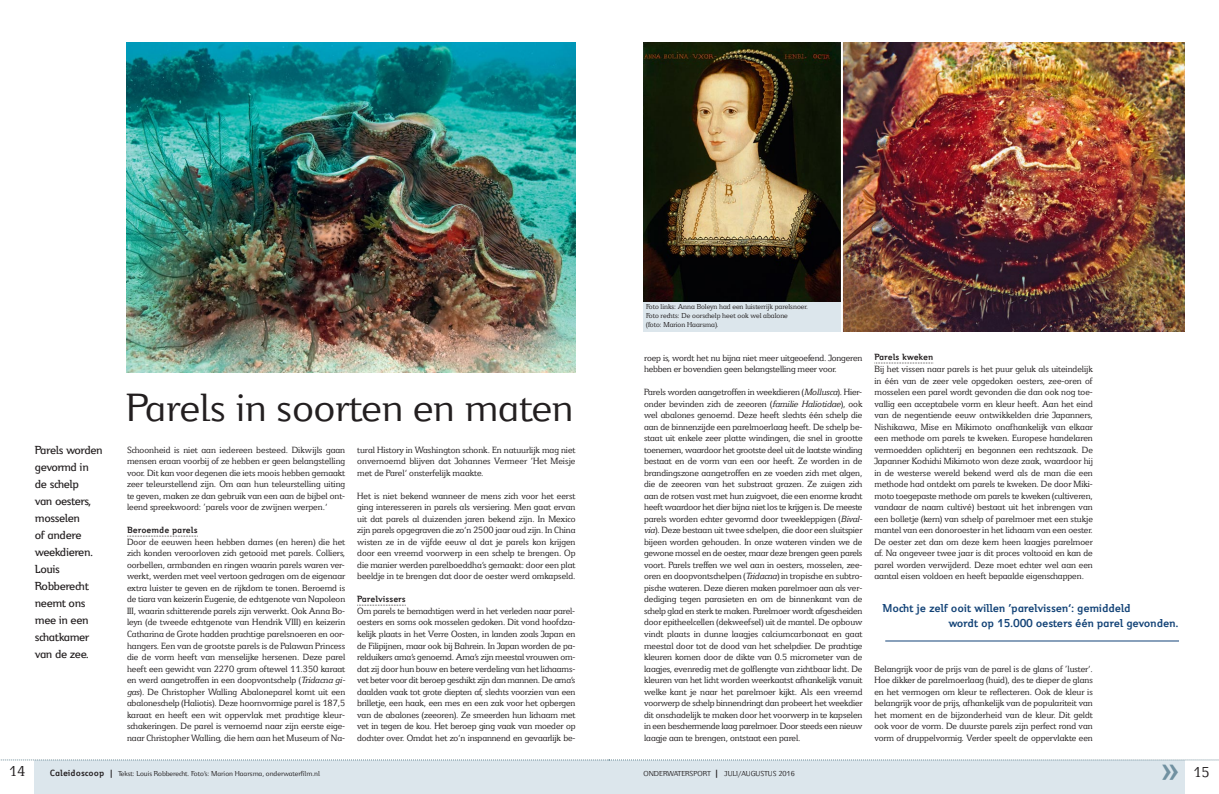
<style>
.page{position:relative;width:1219px;height:794px;background:#fff}
.page>*{position:absolute;margin:0;border:0;box-sizing:border-box;transform-origin:0 0}
.t1{font:43.8px "Jeunesse";color:#231f20}
.t2{font:500 38px "Jeunesse";color:#7191a1}
.t3{font:16px "Jeunesse Slab";color:#231f20}
.t4{font:500 13px/17px "Jeunesse";letter-spacing:-.03em;color:#231f20}
.t5{font:700 12.7px/14.7px "Jeunesse";letter-spacing:-.02em;color:#134377}
.t6{font:10px/11.5px "Jeunesse Slab";color:#231f20;text-align:justify}
.t7{font:700 10px "Jeunesse";color:#231f20}
.t8{font:8px/9.2px "Jeunesse Slab";color:#231f20}
.t9{font:8px "Jeunesse";color:#231f20}
.s1{font-family:"Jeunesse Slab Std";font-style:italic}
.s2{font-weight:700;font-size:10px}
</style>
<div class="page">
<img style="left:126px;top:43px;width:449px;height:329px">
<div style="left:609px;top:760px;width:576px;height:34px;background:#dce6ec"></div>
<div style="left:643px;top:283px;width:200px;height:48px;background:#dce6ec"></div>
<div style="left:34px;top:760px;width:575px;height:34px;background:#dce6ec"></div>
<svg style="left:0;top:759px;width:1219px;height:1px"></svg>
<svg style="left:127px;top:536px;width:71px;height:1px"></svg>
<svg style="left:357px;top:605px;width:49px;height:1px"></svg>
<svg style="left:874px;top:362px;width:59px;height:1px"></svg>
<hr style="left:885px;top:641px;width:294px;height:1px;background:#134377">
<img style="left:843px;top:43px;width:342px;height:288px">
<img style="left:643px;top:42px;width:198px;height:259px">
<hr style="left:841px;top:20px;width:2px;height:314px;background:#fff">
<h3 class="t4" style="left:35px;top:442px;width:69px">Parels worden gevormd in de schelp<br>van oesters, mosselen<br>of andere weekdieren.<br>Louis<br>Robberecht neemt ons mee in een schatkamer van de zee.</h3>
<h1 class="t1" style="left:126px;top:393px;width:449px">Parels in soorten en maten</h1>
<p class="t6" style="left:127px;top:445px;width:220px">Schoonheid is niet aan iedereen besteed. Dikwijls gaan mensen eraan voorbij of ze hebben er geen belangstelling voor. Dit kan voor degenen die iets moois hebben gemaakt zeer teleurstellend zijn. Om aan hun teleurstelling uiting te geven, maken ze dan gebruik van een aan de bijbel ont&shy;leend spreekwoord: ‘parels voor de zwijnen werpen.’</p>
<p class="t7" style="left:127px;top:527px;width:72px">Beroemde parels</p>
<p class="t6" style="left:127px;top:537px;width:220px">Door de eeuwen heen hebben dames (en heren) die het zich konden veroorloven zich getooid met parels. Colliers, oorbellen, armbanden en ringen waarin parels waren ver&shy;werkt, werden met veel vertoon gedragen om de eigenaar extra luister te geven en de rijkdom te tonen. Beroemd is de tiara van keizerin Eugenie, de echtgenote van Napoleon III, waarin schitterende parels zijn verwerkt. Ook Anna Bo&shy;leyn (de tweede echtgenote van Hendrik VIII) en keizerin Catharina de Grote hadden prachtige parelsnoeren en oor&shy;hangers. Een van de grootste parels is de Palawan Princess die de vorm heeft van menselijke hersenen. Deze parel heeft een gewicht van 2270 gram oftewel 11.350 karaat en werd aangetroffen in een doopvontschelp (<span class="s1">Tridacna gi&shy;gas</span>). De Christopher Walling Abaloneparel komt uit een abaloneschelp (Haliotis). Deze hoornvormige parel is 187,5 karaat en heeft een wit oppervlak met prachtige kleur&shy;schakeringen. De parel is vernoemd naar zijn eerste eige&shy;naar Christopher Walling, die hem aan het Museum of Na-</p>
<p class="t6" style="left:357px;top:445px;width:220px">tural History in Washington schonk. En natuurlijk mag niet onvernoemd blijven dat Johannes Vermeer ‘Het Meisje met de Parel’ onsterfelijk maakte.</p>
<p class="t6" style="left:357px;top:491px;width:220px">Het is niet bekend wanneer de mens zich voor het eerst ging interesseren in parels als versiering. Men gaat ervan uit dat parels al duizenden jaren bekend zijn. In Mexico zijn parels opgegraven die zo’n 2500 jaar oud zijn. In China wisten ze in de vijfde eeuw al dat je parels kon krijgen door een vreemd voorwerp in een schelp te brengen. Op die manier werden parelboeddha’s gemaakt: door een plat beeldje in te brengen dat door de oester werd omkapseld.</p>
<p class="t7" style="left:357px;top:596px;width:50px">Parelvissers</p>
<p class="t6" style="left:357px;top:606px;width:220px">Om parels te bemachtigen werd in het verleden naar parel&shy;oesters en soms ook mosselen gedoken. Dit vond hoofdza&shy;kelijk plaats in het Verre Oosten, in landen zoals Japan en de Filipijnen, maar ook bij Bahrein. In Japan worden de pa&shy;relduikers ama’s genoemd. Ama’s zijn meestal vrouwen om&shy;dat zij door hun bouw en betere verdeling van het lichaams&shy;vet beter voor dit beroep geschikt zijn dan mannen. De ama’s daalden vaak tot grote diepten af, slechts voorzien van een brilletje, een haak, een mes en een zak voor het opbergen van de abalones (zeeoren). Ze smeerden hun lichaam met vet in tegen de kou. Het beroep ging vaak van moeder op dochter over. Omdat het zo’n inspannend en gevaarlijk be-</p>
<p class="t8" style="left:646px;top:302px;width:163px">Foto links: Anna Boleyn had een luisterrijk parelsnoer.<br>Foto rechts: De oorschelp heet ook wel abalone<br>(foto: Marion Haarsma).</p>
<p class="t6" style="left:644px;top:353px;width:220px">roep is, wordt het nu bijna niet meer uitgeoefend. Jongeren hebben er bovendien geen belangstelling meer voor.</p>
<p class="t6" style="left:644px;top:387px;width:220px">Parels worden aangetroffen in weekdieren (<span class="s1">Mollusca</span>). Hier&shy;onder bevinden zich de zeeoren (<span class="s1">familie Haliotidae</span>), ook wel abalones genoemd. Deze heeft slechts één schelp die aan de binnenzijde een parelmoerlaag heeft. De schelp be&shy;staat uit enkele zeer platte windingen, die snel in grootte toenemen, waardoor het grootste deel uit de laatste winding bestaat en de vorm van een oor heeft. Ze worden in de brandingszone aangetroffen en ze voeden zich met algen, die de zeeoren van het substraat grazen. Ze zuigen zich aan de rotsen vast met hun zuigvoet, die een enorme kracht heeft waardoor het dier bijna niet los te krijgen is. De meeste parels worden echter gevormd door tweekleppigen (<span class="s1">Bival&shy;via</span>). Deze bestaan uit twee schelpen, die door een sluitspier bijeen worden gehouden. In onze wateren vinden we de gewone mossel en de oester, maar deze brengen geen parels voort. Parels treffen we wel aan in oesters, mosselen, zee&shy;oren en doopvontschelpen (<span class="s1">Tridacna</span>) in tropische en subtro&shy;pische wateren. Deze dieren maken parelmoer aan als ver&shy;dediging tegen parasieten en om de binnenkant van de schelp glad en sterk te maken. Parelmoer wordt afgescheiden door epitheelcellen (dekweefsel) uit de mantel. De opbouw vindt plaats in dunne laagjes calciumcarbonaat en gaat meestal door tot de dood van het schelpdier. De prachtige kleuren komen door de dikte van 0.5 micrometer van de laagjes, evenredig met de golflengte van zichtbaar licht. De kleuren van het licht worden weerkaatst afhankelijk vanuit welke kant je naar het parelmoer kijkt. Als een vreemd voorwerp de schelp binnendringt dan probeert het weekdier dit onschadelijk te maken door het voorwerp in te kapselen in een beschermende laag parelmoer. Door steeds een nieuw laagje aan te brengen, ontstaat een parel.</p>
<p class="t7" style="left:874px;top:354px;width:60px">Parels kweken</p>
<p class="t6" style="left:874px;top:364px;width:220px">Bij het vissen naar parels is het puur geluk als uiteindelijk in één van de zeer vele opgedoken oesters, zee-oren of mosselen een parel wordt gevonden die dan ook nog toe&shy;vallig een acceptabele vorm en kleur heeft. Aan het eind van de negentiende eeuw ontwikkelden drie Japanners, Nishikawa, Mise en Mikimoto onafhankelijk van elkaar een methode om parels te kweken. Europese handelaren vermoedden oplichterij en begonnen een rechtszaak. De Japanner Kochichi Mikimoto won deze zaak, waardoor hij in de westerse wereld bekend werd als de man die een methode had ontdekt om parels te kweken. De door Miki&shy;moto toegepaste methode om parels te kweken (cultiveren, vandaar de naam cultivé) bestaat uit het inbrengen van een bolletje (kern) van schelp of parelmoer met een stukje mantel van een donoroester in het lichaam van een oester.<br>De oester zet dan om deze kern heen laagjes parelmoer af. Na ongeveer twee jaar is dit proces voltooid en kan de parel worden verwijderd. Deze moet echter wel aan een aantal eisen voldoen en heeft bepaalde eigenschappen.</p>
<p class="t5" style="left:948px;top:602px;width:232px;text-indent:-66px">Mocht je zelf ooit willen ‘parelvissen’: gemiddeld<br>wordt op 15.000 oesters één parel gevonden.</p>
<p class="t6" style="left:874px;top:663px;width:220px">Belangrijk voor de prijs van de parel is de glans of ‘luster’.<br>Hoe dikker de parelmoerlaag (huid), des te dieper de glans en het vermogen om kleur te reflecteren. Ook de kleur is belangrijk voor de prijs, afhankelijk van de populariteit van het moment en de bijzonderheid van de kleur. Dit geldt ook voor de vorm. De duurste parels zijn perfect rond van vorm of druppelvormig. Verder speelt de oppervlakte een</p>
<h3 class="t3" style="left:9px;top:766px;width:18px">14</h3>
<p class="t9" style="left:50px;top:771px;width:272px"><span class="s2">Caleidoscoop |</span> Tekst: Louis Robberecht. Foto’s: Marion Haarsma, onderwaterfilm.nl</p>
<p class="t9" style="left:643px;top:771px;width:153px">ONDERWATERSPORT <span class="s2">|</span> JULI/AUGUSTUS 2016</p>
<h2 class="t2" style="left:1161px;top:757px;width:21px">»</h2>
<h3 class="t3" style="left:1193px;top:766px;width:18px">15</h3>
</div>
